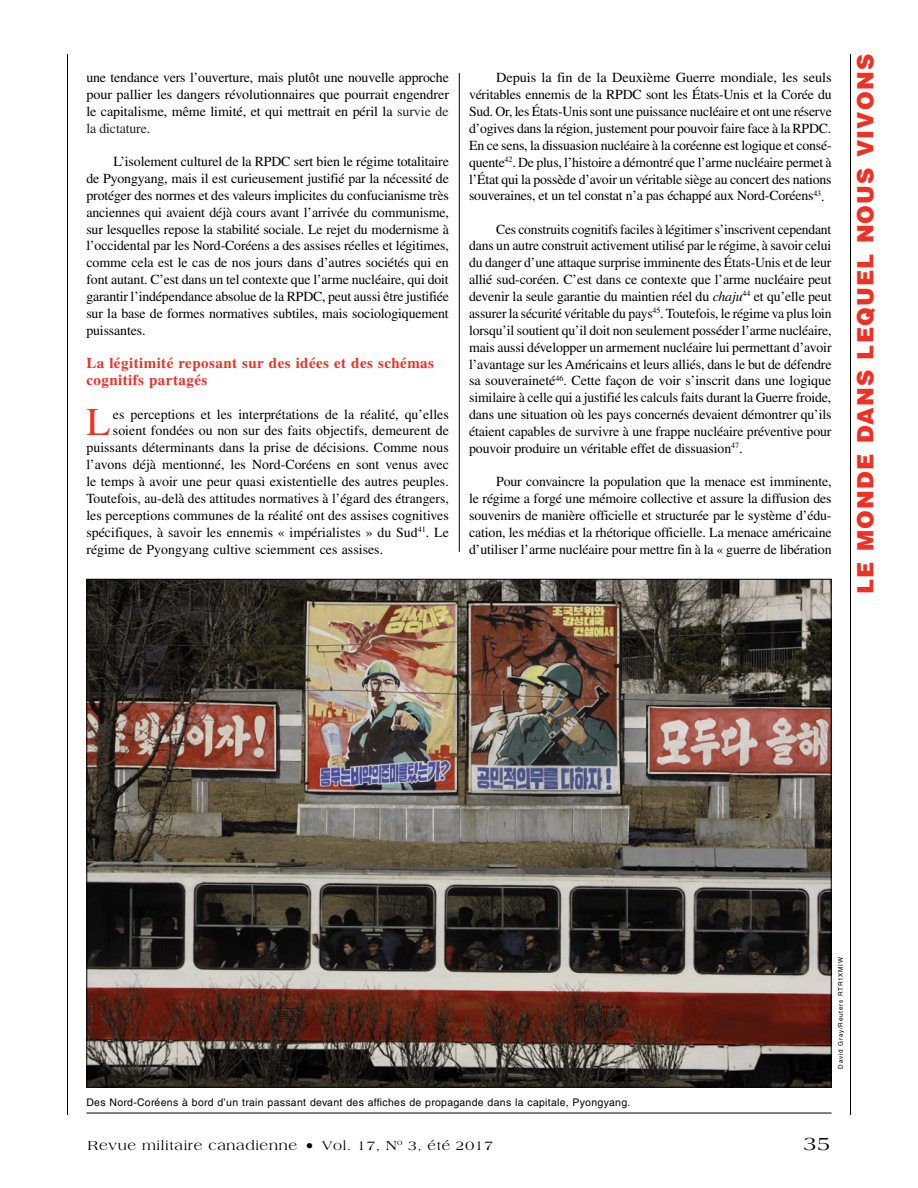
<style>
.page{position:relative;width:918px;height:1188px;background:#fff}
.page>*{position:absolute;margin:0;border:0;box-sizing:border-box;transform-origin:0 0}
.t1{font:39.3px "Times LT Std";color:#ee3124}
.t2{font:900 22.5px "Helvetica LT Std";letter-spacing:.05em;color:#ee3124}
.t3{font:19.5px "Americana Std";color:#000}
.t4{font:700 15px/16.8px "Times LT Std";letter-spacing:.03em;color:#ee3124}
.t5{font:13.8px/16.8px "Times LT Std";color:#000;text-align:justify}
.t6{font:13.8px "Americana Std";letter-spacing:.05em;color:#000}
.t7{font:10.5px "Helvetica LT Std";letter-spacing:.03em;color:#000}
.t8{font:6.3px "Helvetica LT Std";letter-spacing:.125em;color:#000}
.s1{color:#222}
.s2{font-style:italic}
.s3{font-size:16.5px}
.s4{font-size:13.5px}
</style>
<div class="page">
<hr style="left:850px;top:54px;width:1px;height:1061px;background:#000">
<hr style="left:67px;top:54px;width:1px;height:1061px;background:#000">
<hr style="left:459px;top:73px;width:1px;height:479px;background:#000">
<img style="left:88px;top:581px;width:742px;height:505px">
<hr style="left:86px;top:1113px;width:746px;height:1px;background:#000">
<p class="t5" style="left:86px;top:69px;width:364px">une tendance vers l’ouverture, mais plutôt une nouvelle approche pour pallier les dangers révolutionnaires que pourrait engendrer le capitalisme, même limité, et qui mettrait en péril la <span class="s1">survie de la dictature.</span></p>
<p class="t5" style="left:86px;top:153px;width:364px;text-indent:27px">L’isolement culturel de la RPDC sert bien le régime totalitaire de Pyongyang, mais il est curieusement justifié par la nécessité de protéger des normes et des valeurs implicites du confucianisme très anciennes qui avaient déjà cours avant l’arrivée du communisme, sur lesquelles repose la stabilité sociale. Le rejet du modernisme à l’occidental par les Nord-Coréens a des assises réelles et légitimes, comme cela est le cas de nos jours dans d’autres sociétés qui en font autant. C’est dans un tel contexte que l’arme nucléaire, qui doit garantir l’indépendance absolue de la RPDC, peut aussi être justifiée sur la base de formes normatives subtiles, mais sociologiquement puissantes.</p>
<p class="t4" style="left:86px;top:354px;width:349px">La légitimité reposant sur des idées et des schémas cognitifs partagés</p>
<h1 class="t1" style="left:86px;top:400px;width:26px">L</h1>
<p class="t5" style="left:113px;top:405px;width:337px">es perceptions et les interprétations de la réalité, qu’elles</p>
<p class="t5" style="left:113px;top:422px;width:338px">soient fondées ou non sur des faits objectifs, demeurent de</p>
<p class="t5" style="left:86px;top:439px;width:364px">puissants déterminants dans la prise de décisions. Comme nous</p>
<p class="t5" style="left:86px;top:456px;width:364px">l’avons déjà mentionné, les Nord-Coréens en sont venus avec</p>
<p class="t5" style="left:86px;top:473px;width:364px">le temps à avoir une peur quasi existentielle des autres peuples.</p>
<p class="t5" style="left:86px;top:490px;width:364px">Toutefois, au-delà des attitudes normatives à l’égard des étrangers,</p>
<p class="t5" style="left:86px;top:507px;width:364px">les perceptions communes de la réalité ont des assises cognitives</p>
<p class="t5" style="left:86px;top:524px;width:364px">spécifiques, à savoir les ennemis « impérialistes » du Sud<sup>41</sup>. Le</p>
<p class="t5" style="left:86px;top:540px;width:298px">régime de Pyongyang cultive sciemment ces assises.</p>
<p class="t5" style="left:469px;top:69px;width:364px;text-indent:27px">Depuis la fin de la Deuxième Guerre mondiale, les seuls véritables ennemis de la RPDC sont les États-Unis et la Corée du Sud. Or, les États-Unis sont une puissance nucléaire et ont une réserve d’ogives dans la région, justement pour pouvoir faire face à la RPDC.<br>En ce sens, la dissuasion nucléaire à la coréenne est logique et consé&shy;quente<sup>42</sup>. De plus, l’histoire a démontré que l’arme nucléaire permet à l’État qui la possède d’avoir un véritable siège au concert des nations souveraines, et un tel constat n’a pas échappé aux Nord-Coréens<sup>43</sup>.</p>
<p class="t5" style="left:469px;top:220px;width:364px;text-indent:27px">Ces construits cognitifs faciles à légitimer s’inscrivent cependant dans un autre construit activement utilisé par le régime, à savoir celui du danger d’une attaque surprise imminente des États-Unis et de leur allié sud-coréen. C’est dans ce contexte que l’arme nucléaire peut devenir la seule garantie du maintien réel du <span class="s2">chaju</span><sup>44</sup> et qu’elle peut assurer la sécurité véritable du pays<sup>45</sup>. Toutefois, le régime va plus loin lorsqu’il soutient qu’il doit non seulement posséder l’arme nucléaire, mais aussi développer un armement nucléaire lui permettant d’avoir l’avantage sur les Américains et leurs alliés, dans le but de défendre sa souveraineté<sup>46</sup>. Cette façon de voir s’inscrit dans une logique similaire à celle qui a justifié les calculs faits durant la Guerre froide, dans une situation où les pays concernés devaient démontrer qu’ils étaient capables de survivre à une frappe nucléaire préventive pour pouvoir produire un véritable effet de dissuasion<sup>47</sup>.</p>
<p class="t5" style="left:469px;top:473px;width:364px;text-indent:27px">Pour convaincre la population que la menace est imminente, le régime a forgé une mémoire collective et assure la diffusion des souvenirs de manière officielle et structurée par le système d’édu&shy;cation, les médias et la rhétorique officielle. La menace américaine d’utiliser l’arme nucléaire pour mettre fin à la « guerre de libération</p>
<h2 class="t2" style="left:851px;top:594px;width:541px;rotate:-90deg">LE MONDE DANS LEQUEL NOUS VIVONS</h2>
<p class="t8" style="left:837px;top:1069px;width:113px;rotate:-90deg">David Gray/Reuters RTR1XMIW</p>
<p class="t7" style="left:86px;top:1096px;width:545px">Des Nord-Coréens à bord d’un train passant devant des affiches de propagande dans la capitale, Pyongyang.</p>
<p class="t6" style="left:88px;top:1137px;width:407px">Revue militaire canadienne <span class="s3">•</span> <span class="s4">Vol. 17,</span> N<sup>o</sup> <span class="s4">3, été 2017</span></p>
<h3 class="t3" style="left:804px;top:1132px;width:28px">35</h3>
</div>
